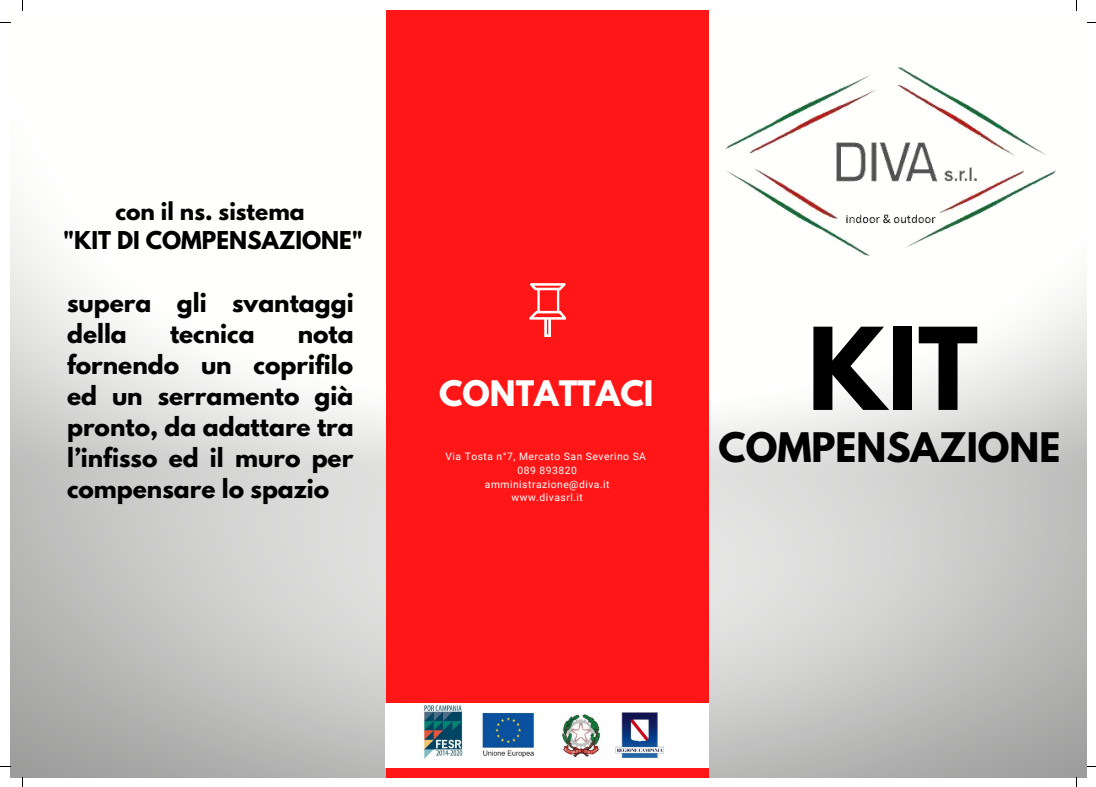
<style>
.page{position:relative;width:1096px;height:787px;background:#fff}
.page>*{position:absolute;margin:0;border:0;box-sizing:border-box;transform-origin:0 0}
.t1{font:700 100.88px "League Spartan";color:#000}
.t2{font:700 36.12px "League Spartan";color:#000}
.t3{font:700 31.12px "League Spartan";color:#fff}
.t4{font:700 23.38px/31px "League Spartan";color:#000}
.t5{font:700 21.75px "League Spartan";color:#000}
.t6{font:10.25px "Roboto";letter-spacing:.05em;color:#fff}
</style>
<div class="page">
<img style="left:10px;top:10px;width:1076px;height:767px">
<div style="left:386px;top:10px;width:322px;height:768px;background:#ff1616"></div>
<hr style="left:537px;top:288px;width:2px;height:25px;background:#fff;border-radius:2px">
<hr style="left:557px;top:288px;width:2px;height:25px;background:#fff;border-radius:2px">
<svg style="left:530px;top:283px;width:36px;height:8px"></svg>
<svg style="left:529px;top:310px;width:37px;height:27px"></svg>
<img style="left:723px;top:67px;width:332px;height:189px">
<img style="left:385px;top:704px;width:323px;height:64px">
<p class="t5" style="left:115px;top:200px;width:191px">con il ns. sistema</p>
<p class="t5" style="left:63px;top:229px;width:301px">"KIT DI COMPENSAZIONE"</p>
<p class="t4" style="left:67px;top:290px;width:288px">supera gli svantaggi della</p>
<p class="t4" style="left:170px;top:321px;width:86px">tecnica</p>
<p class="t4" style="left:67px;top:321px;width:288px;text-align:justify;text-indent:231px">nota fornendo un coprifilo ed un serramento già pronto, da adattare tra l’infisso ed il muro per compensare lo spazio</p>
<p class="t3" style="left:439px;top:378px;width:216px">CONTATTACI</p>
<p class="t6" style="left:445px;top:451px;width:202px">Via Tosta n°7, Mercato San Severino SA</p>
<p class="t6" style="left:517px;top:464px;width:61px">089 893820</p>
<p class="t6" style="left:485px;top:478px;width:126px">amministrazione@diva.it</p>
<p class="t6" style="left:511px;top:492px;width:73px">www.divasrl.it</p>
<p class="t1" style="left:807px;top:319px;width:172px">KIT</p>
<p class="t2" style="left:718px;top:429px;width:343px">COMPENSAZIONE</p>
</div>
